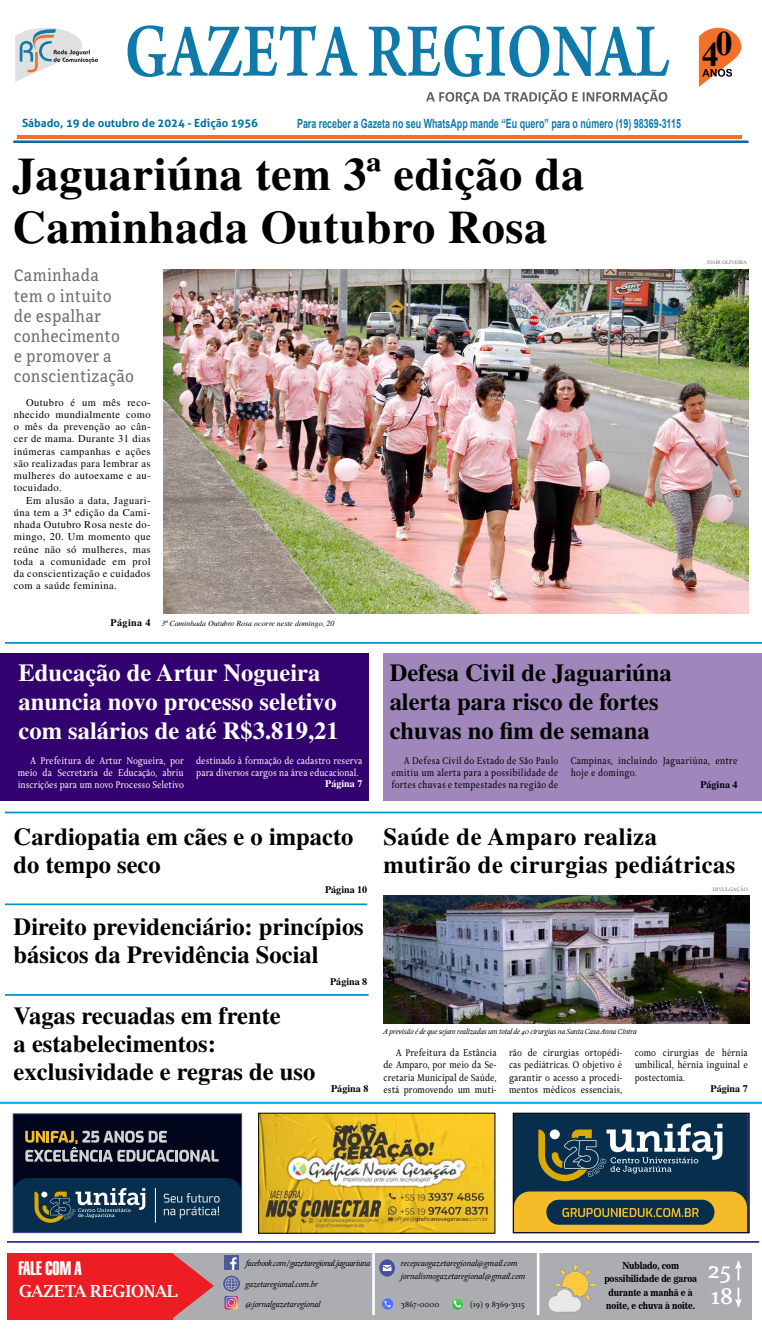
<style>
.page{position:relative;width:762px;height:1332px;background:#fff}
.page>*{position:absolute;margin:0;border:0;box-sizing:border-box;transform-origin:0 0}
.t1{font:700 46.38px/53.4px "Times";letter-spacing:.01em;color:#000}
.t2{font:700 34.39px "Times New Roman";color:#000}
.t3{font:700 26.25px/25.9px "Delicato Pro";color:#fff}
.t4{font:700 24.5px/28px "Times";color:#000}
.t5{font:700 24.5px/28.9px "Times";color:#fff}
.t6{font:700 24.5px/28px "Times";letter-spacing:.02em;color:#000}
.t7{font:19.25px "Helvetica LT Std Extra Comp";color:#fff}
.t8{font:17.5px/20.1px "Directa Serif";letter-spacing:.01em;color:#6d6e71}
.t9{font:700 16.62px "Luxi Serif";letter-spacing:-.02em;color:#fff}
.t10{font:700 12.69px "Arial";color:#0f7aaa;scale:.7 1}
.t11{font:700 11.81px "Arial";color:#0f7aaa}
.t12{font:700 11.38px "Aller";color:#0072a1}
.t13{font:10.5px/12.2px "Times";letter-spacing:.04em;color:#000;text-align:justify}
.t14{font:10.5px/12.2px "Delicato Pro";color:#000;text-align:justify;scale:.9 1}
.t15{font:10.5px/12.2px "Delicato Pro";color:#fff;text-align:justify;scale:.9 1}
.t16{font:10.5px/12.2px "Delicato Pro";letter-spacing:.02em;color:#000;scale:.9 1}
.t17{font:700 10.06px "Times";color:#000}
.t18{font:700 10.06px "Times";color:#fff}
.t19{font:9.62px/13.1px "News 706 BT Bold C";letter-spacing:-.01em;color:#000;text-align:center;scale:.9 1}
.t20{font:italic 8.75px/13.1px "Delicato Pro";color:#000}
.t21{font:italic 8.75px "Delicato Pro";letter-spacing:-.03em;color:#000}
.t22{font:8.75px "Delicato Pro";letter-spacing:-.025em;color:#000}
.t23{font:italic 7.88px "Delicato Pro";letter-spacing:-.01em;color:#000}
.t24{font:italic 7.88px "Times";color:#000}
.t25{font:5.25px "Times";color:#6d6e71}
</style>
<div class="page">
<hr style="left:14px;top:141px;width:734px;height:1px;background:#0072a1">
<hr style="left:14px;top:142px;width:734px;height:1px;background:#0072a1">
<div style="left:169px;top:1253px;width:582px;height:67px;background:#abadb0"></div>
<div style="left:7px;top:1253px;width:165px;height:67px;background:#ed1d24"></div>
<svg style="left:172px;top:1253px;width:42px;height:65px"></svg>
<img style="left:224px;top:1255px;width:15px;height:15px">
<svg style="left:223px;top:1276px;width:17px;height:15px"></svg>
<div style="left:379px;top:1259px;width:16px;height:18px;background:#434fa1;border-radius:50%"></div>
<svg style="left:382px;top:1265px;width:9px;height:6px"></svg>
<svg style="left:382px;top:1298px;width:11px;height:12px"></svg>
<svg style="left:451px;top:1299px;width:12px;height:11px"></svg>
<svg style="left:735px;top:1260px;width:6px;height:20px"></svg>
<svg style="left:735px;top:1288px;width:6px;height:20px"></svg>
<hr style="left:372px;top:1250px;width:3px;height:65px;background:#fff">
<hr style="left:536px;top:1250px;width:3px;height:65px;background:#fff">
<img style="left:224px;top:1296px;width:14px;height:14px">
<svg style="left:15px;top:28px;width:83px;height:54px"></svg>
<hr style="left:17px;top:135px;width:725px;height:4px;background:#f3702a">
<svg style="left:127px;top:25px;width:542px;height:52px"></svg>
<svg style="left:426px;top:90px;width:241px;height:14px"></svg>
<svg style="left:698px;top:28px;width:43px;height:59px"></svg>
<hr style="left:7px;top:1241px;width:752px;height:2px;background:#2e3092">
<img style="left:548px;top:1264px;width:48px;height:48px">
<div style="left:13px;top:1114px;width:228px;height:119px;background:#00051b"></div>
<svg style="left:15px;top:1178px;width:225px;height:53px"></svg>
<hr style="left:155px;top:1188px;width:1px;height:35px;background:#fff">
<svg style="left:25px;top:1131px;width:193px;height:31px"></svg>
<div style="left:13px;top:1113px;width:229px;height:120px;border:1px solid #434fa1"></div>
<img style="left:260px;top:1115px;width:233px;height:116px">
<div style="left:514px;top:1113px;width:232px;height:119px;background:#072f4d"></div>
<svg style="left:538px;top:1123px;width:184px;height:58px"></svg>
<svg style="left:515px;top:1191px;width:231px;height:40px"></svg>
<div style="left:513px;top:1113px;width:236px;height:120px;border:1px solid #000"></div>
<hr style="left:0;top:1102px;width:761px;height:2px;background:#00aeef">
<hr style="left:5px;top:812px;width:756px;height:1px;background:#0092c8">
<hr style="left:5px;top:903px;width:362px;height:2px;background:#0092c8">
<hr style="left:5px;top:994px;width:363px;height:2px;background:#0092c8">
<hr style="left:5px;top:642px;width:756px;height:2px;background:#0092c8">
<img style="left:163px;top:269px;width:585px;height:344px">
<div style="left:0;top:653px;width:368px;height:148px;background:#33006f"></div>
<div style="left:383px;top:653px;width:378px;height:148px;background:#9f87bb"></div>
<img style="left:383px;top:896px;width:366px;height:128px">
<p class="t11" style="left:21px;top:115px;width:238px">Sábado, 18 de maio de 2024 - Edição 1934</p>
<p class="t10" style="left:297px;top:114px;width:550px">Para receber a Gazeta no seu WhatsApp mande “Eu quero” para o número (19) 98369-3115</p>
<p class="t12" style="left:22px;top:116px;width:237px">Sábado, 19 de outubro de 2024 - Edição 1956</p>
<h1 class="t1" style="left:12px;top:146px;width:573px">Jaguariúna tem 3ª edição da<br>Caminhada Outubro Rosa</h1>
<h3 class="t8" style="left:14px;top:266px;width:122px">Caminhada<br>tem o intuito<br>de espalhar conhecimento<br>e promover a conscientização</h3>
<p class="t13" style="left:14px;top:396px;width:138px;text-indent:12px">Outubro é um mês reco&shy;nhecido mundialmente como o mês da prevenção ao cân&shy;cer de mama. Durante 31 dias inúmeras campanhas e ações são realizadas para lembrar as mulheres do autoexame e au&shy;tocuidado.</p>
<p class="t13" style="left:14px;top:494px;width:138px;text-indent:12px">Em alusão a data, Jaguari&shy;úna tem a 3ª edição da Cami&shy;nhada Outubro Rosa neste do&shy;mingo, 20. Um momento que reúne não só mulheres, mas toda a comunidade em prol da conscientização e cuidados com a saúde feminina.</p>
<p class="t17" style="left:111px;top:617px;width:41px">Página 4</p>
<p class="t24" style="left:161px;top:619px;width:175px">3ª Caminhada Outubro Rosa ocorre neste domingo, 20</p>
<h2 class="t2" style="left:701px;top:24px;width:32px">04</h2>
<p class="t25" style="left:707px;top:259px;width:41px">IVAIR OLIVEIRA</p>
<h3 class="t5" style="left:19px;top:658px;width:321px">Educação de Artur Nogueira anuncia novo processo seletivo com salários de até R$3.819,21</h3>
<h3 class="t4" style="left:389px;top:658px;width:283px;line-height:28.9px">Defesa Civil de Jaguariúna alerta para risco de fortes chuvas no fim de semana</h3>
<p class="t15" style="left:18px;top:754px;width:186px;text-indent:12px">A Prefeitura de Artur Nogueira, por meio da Secretaria de Educação, abriu inscrições para um novo Processo Seletivo</p>
<p class="t15" style="left:196px;top:754px;width:186px">destinado à formação de cadastro reserva para diversos cargos na área educacional.</p>
<p class="t14" style="left:391px;top:754px;width:187px;text-indent:12px">A Defesa Civil do Estado de São Paulo emitiu um alerta para a possibilidade de fortes chuvas e tempestades na região de</p>
<p class="t16" style="left:570px;top:754px;width:187px">Campinas, incluindo Jaguariúna, entre hoje e domingo.</p>
<p class="t18" style="left:325px;top:778px;width:39px">Página 7</p>
<p class="t17" style="left:700px;top:779px;width:39px">Página 4</p>
<h3 class="t4" style="left:14px;top:822px;width:341px">Cardiopatia em cães e o impacto do tempo seco</h3>
<p class="t17" style="left:325px;top:883px;width:44px">Página 10</p>
<h3 class="t4" style="left:14px;top:913px;width:351px">Direito previdenciário: princípios básicos da Previdência Social</h3>
<h3 class="t4" style="left:14px;top:1002px;width:303px">Vagas recuadas em frente<br>a estabelecimentos: exclusividade e regras de uso</h3>
<p class="t17" style="left:330px;top:975px;width:39px">Página 8</p>
<p class="t17" style="left:331px;top:1083px;width:39px">Página 8</p>
<h3 class="t6" style="left:383px;top:822px;width:353px">Saúde de Amparo realiza mutirão de cirurgias pediátricas</h3>
<p class="t23" style="left:383px;top:1027px;width:255px">A previsão é de que sejam realizadas um total de 40 cirurgias na Santa Casa Anna Cintra</p>
<p class="t25" style="left:712px;top:886px;width:36px">DIVULGAÇÃO</p>
<p class="t14" style="left:383px;top:1047px;width:127px;text-indent:12px">A Prefeitura da Estância de Amparo, por meio da Se&shy;cretaria Municipal de Saúde, está promovendo um muti-</p>
<p class="t14" style="left:509px;top:1047px;width:127px">rão de cirurgias ortopédi&shy;cas pediátricas. O objetivo é garantir o acesso a procedi&shy;mentos médicos essenciais,</p>
<p class="t14" style="left:634px;top:1047px;width:127px">como cirurgias de hérnia umbilical, hérnia inguinal e postectomia.</p>
<p class="t17" style="left:710px;top:1082px;width:39px">Página 7</p>
<p class="t21" style="left:246px;top:1258px;width:126px">facebook.com/gazetaregional.jaguariuna</p>
<p class="t20" style="left:401px;top:1256px;width:126px">recepcaogazetaregional@gmail.com jornalismogazetaregional@gmail.com</p>
<p class="t20" style="left:245px;top:1298px;width:77px">@jornalgazetaregional</p>
<h3 class="t7" style="left:18px;top:1257px;width:65px">FALE COM A</h3>
<p class="t19" style="left:604px;top:1259px;width:104px">Nublado, com possibilidade de garoa durante a manhã e à noite, e chuva à noite.</p>
<h3 class="t3" style="left:707px;top:1257px;width:27px">25<br>18</h3>
<p class="t20" style="left:245px;top:1278px;width:74px">gazetaregional.com.br</p>
<h3 class="t9" style="left:19px;top:1280px;width:160px">GAZETA REGIONAL</h3>
<p class="t22" style="left:401px;top:1299px;width:40px">3867-0000</p>
<p class="t22" style="left:470px;top:1299px;width:56px">(19) 9 8369-3115</p>
</div>
